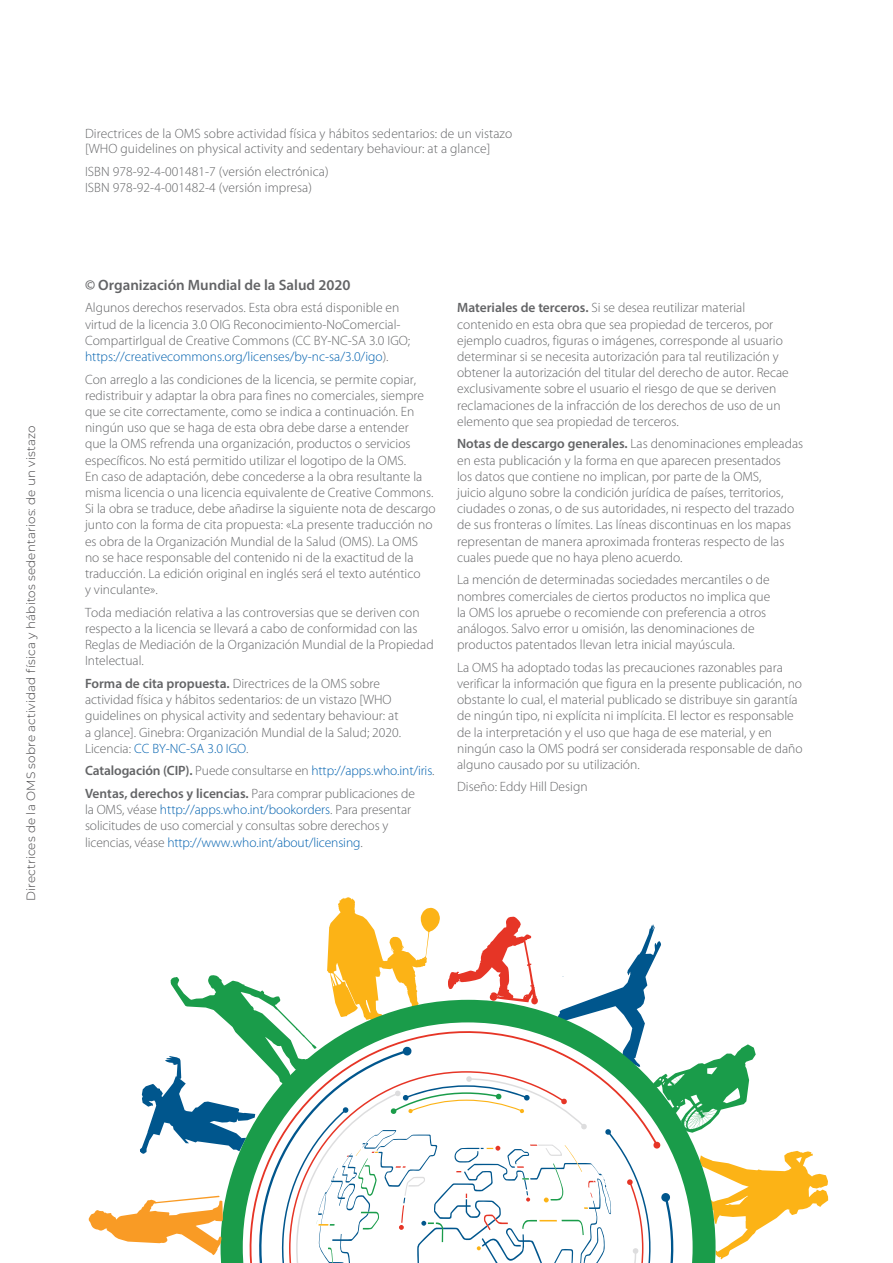
<style>
.page{position:relative;width:893px;height:1263px;background:#fff}
.page>*{position:absolute;margin:0;border:0;box-sizing:border-box;transform-origin:0 0}
.t1{font:600 15px "Myriad Pro";color:#636466}
.t2{font:300 13.5px/16.2px "Myriad Pro";color:#636466}
.t3{font:300 12px "Montserrat";letter-spacing:.01em;color:#414042}
.s1{color:#0061af}
.s2{font-weight:600}
</style>
<div class="page">
<svg style="left:88px;top:897px;width:740px;height:366px"></svg>
<p class="t3" style="left:23px;top:901px;width:477px;rotate:-90deg">Directrices de la OMS sobre actividad física y hábitos sedentarios: de un vistazo</p>
<p class="t2" style="left:85px;top:125px;width:429px;line-height:15.8px">Directrices de la OMS sobre actividad física y hábitos sedentarios: de un vistazo [WHO guidelines on physical activity and sedentary behaviour: at a glance]</p>
<p class="t2" style="left:85px;top:163px;width:245px">ISBN 978-92-4-001481-7 (versión electrónica)<br>ISBN 978-92-4-001482-4 (versión impresa)</p>
<p class="t1" style="left:85px;top:275px;width:267px">© Organización Mundial de la Salud 2020</p>
<p class="t2" style="left:85px;top:300px;width:327px">Algunos derechos reservados. Esta obra está disponible en virtud de la licencia 3.0 OIG Reconocimiento-NoComercial-CompartirIgual de Creative Commons (CC BY-NC-SA 3.0 IGO; <span class="s1">https://creativecommons.org/licenses/by-nc-sa/3.0/igo</span>).</p>
<p class="t2" style="left:85px;top:371px;width:352px">Con arreglo a las condiciones de la licencia, se permite copiar, redistribuir y adaptar la obra para fines no comerciales, siempre que se cite correctamente, como se indica a continuación. En ningún uso que se haga de esta obra debe darse a entender<br>que la OMS refrenda una organización, productos o servicios específicos. No está permitido utilizar el logotipo de la OMS.<br>En caso de adaptación, debe concederse a la obra resultante la misma licencia o una licencia equivalente de Creative Commons.<br>Si la obra se traduce, debe añadirse la siguiente nota de descargo junto con la forma de cita propuesta: «La presente traducción no es obra de la Organización Mundial de la Salud (OMS). La OMS no se hace responsable del contenido ni de la exactitud de la traducción. La edición original en inglés será el texto auténtico<br>y vinculante».</p>
<p class="t2" style="left:85px;top:604px;width:350px">Toda mediación relativa a las controversias que se deriven con respecto a la licencia se llevará a cabo de conformidad con las Reglas de Mediación de la Organización Mundial de la Propiedad Intelectual.</p>
<p class="t2" style="left:85px;top:675px;width:317px"><span class="s2">Forma de cita propuesta.</span> Directrices de la OMS sobre actividad física y hábitos sedentarios: de un vistazo [WHO guidelines on physical activity and sedentary behaviour: at a glance]. Ginebra: Organización Mundial de la Salud; 2020.<br>Licencia: <span class="s1">CC BY-NC-SA 3.0 IGO</span>.</p>
<p class="t2" style="left:85px;top:759px;width:351px;line-height:22.5px"><span class="s2">Catalogación (CIP).</span> Puede consultarse en <span class="s1">http://apps.who.int/iris</span>.<br><span class="s2">Ventas, derechos y licencias.</span> Para comprar publicaciones de</p>
<p class="t2" style="left:85px;top:801px;width:327px">la OMS, véase <span class="s1">http://apps.who.int/bookorders</span>. Para presentar solicitudes de uso comercial y consultas sobre derechos y licencias, véase <span class="s1">http://www.who.int/about/licensing</span>.</p>
<p class="t2" style="left:457px;top:300px;width:333px"><span class="s2">Materiales de terceros.</span> Si se desea reutilizar material contenido en esta obra que sea propiedad de terceros, por ejemplo cuadros, figuras o imágenes, corresponde al usuario determinar si se necesita autorización para tal reutilización y obtener la autorización del titular del derecho de autor. Recae exclusivamente sobre el usuario el riesgo de que se deriven reclamaciones de la infracción de los derechos de uso de un elemento que sea propiedad de terceros.</p>
<p class="t2" style="left:457px;top:436px;width:348px"><span class="s2">Notas de descargo generales.</span> Las denominaciones empleadas en esta publicación y la forma en que aparecen presentados<br>los datos que contiene no implican, por parte de la OMS,<br>juicio alguno sobre la condición jurídica de países, territorios, ciudades o zonas, o de sus autoridades, ni respecto del trazado de sus fronteras o límites. Las líneas discontinuas en los mapas representan de manera aproximada fronteras respecto de las cuales puede que no haya pleno acuerdo.</p>
<p class="t2" style="left:457px;top:572px;width:315px">La mención de determinadas sociedades mercantiles o de nombres comerciales de ciertos productos no implica que la OMS los apruebe o recomiende con preferencia a otros análogos. Salvo error u omisión, las denominaciones de productos patentados llevan letra inicial mayúscula.</p>
<p class="t2" style="left:457px;top:659px;width:347px">La OMS ha adoptado todas las precauciones razonables para verificar la información que figura en la presente publicación, no obstante lo cual, el material publicado se distribuye sin garantía de ningún tipo, ni explícita ni implícita. El lector es responsable de la interpretación y el uso que haga de ese material, y en ningún caso la OMS podrá ser considerada responsable de daño alguno causado por su utilización.</p>
<p class="t2" style="left:457px;top:778px;width:132px">Diseño: Eddy Hill Design</p>
</div>
